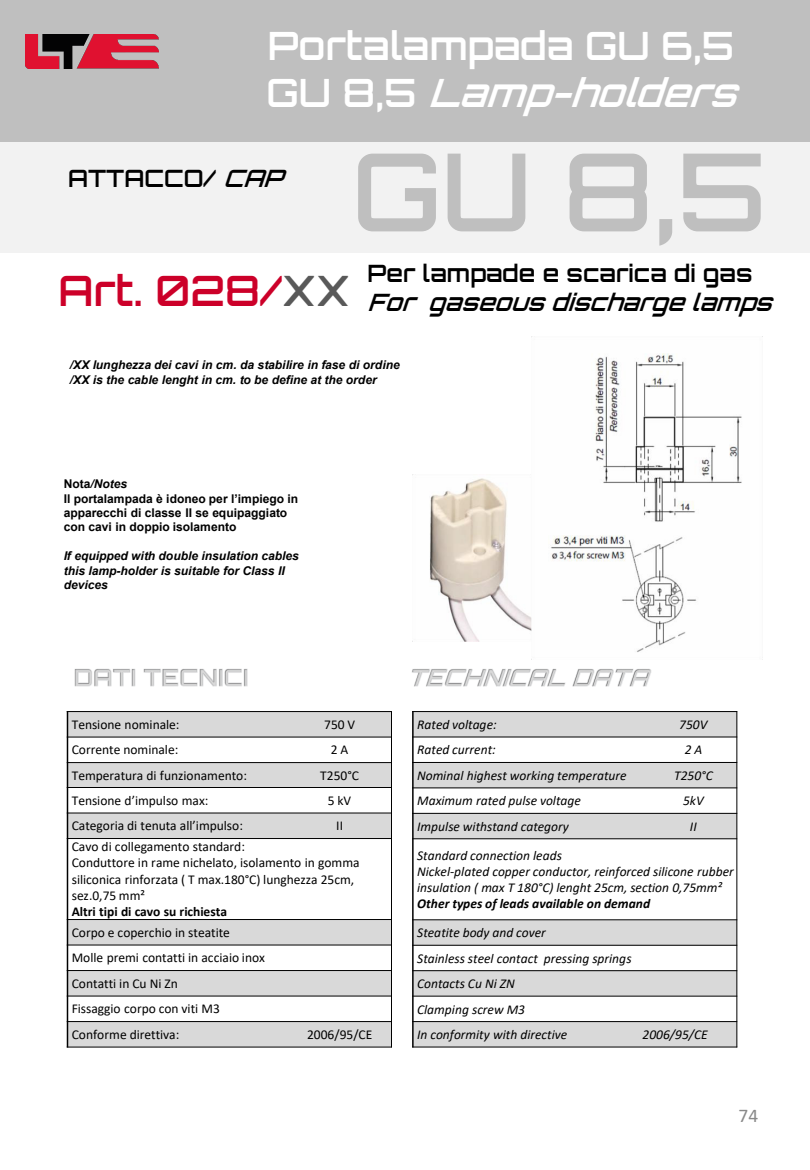
<style>
.page{position:relative;width:810px;height:1170px;background:#fff}
.page>*{position:absolute;margin:0;border:0;box-sizing:border-box;transform-origin:0 0}
.t1{font:600 108px "Orbitron";color:#bfbfbf}
.t2{font:600 42px "Orbitron";color:#cc0029}
.t3{font:600 39px/46.8px "Orbitron";color:#fff}
.t4{font:600 24px "Orbitron";color:#000}
.t5{font:italic 600 24px "Orbitron";color:#000}
.t6{font:19.5px "Calibri";color:#898989}
.t7{font:13.5px/25.5px "Calibri";color:#000}
.t8{font:italic 13.5px/25.5px "Calibri";color:#000}
.t9{font:italic 700 13.5px "Calibri";color:#000}
.t10{font:700 13.5px "Calibri";letter-spacing:-.005em;color:#000}
.t11{font:italic 700 12px/14.4px "Arial";color:#000}
.t12{font:700 12px/14.4px "Arial";color:#000}
.s1{font-style:italic}
.s2{color:#595959}
</style>
<div class="page">
<div style="left:67px;top:712px;width:216px;height:25px;background:#d9d9d9"></div>
<div style="left:284px;top:712px;width:108px;height:25px;background:#d9d9d9"></div>
<div style="left:67px;top:763px;width:216px;height:25px;background:#d9d9d9"></div>
<div style="left:284px;top:763px;width:108px;height:25px;background:#d9d9d9"></div>
<div style="left:67px;top:813px;width:216px;height:26px;background:#d9d9d9"></div>
<div style="left:284px;top:813px;width:108px;height:26px;background:#d9d9d9"></div>
<div style="left:67px;top:920px;width:324px;height:25px;background:#d9d9d9"></div>
<div style="left:67px;top:971px;width:324px;height:25px;background:#d9d9d9"></div>
<div style="left:67px;top:1022px;width:216px;height:25px;background:#d9d9d9"></div>
<div style="left:284px;top:1022px;width:108px;height:25px;background:#d9d9d9"></div>
<hr style="left:67px;top:737px;width:325px;height:1px;background:#000">
<hr style="left:67px;top:762px;width:325px;height:1px;background:#000">
<hr style="left:67px;top:787px;width:325px;height:1px;background:#000">
<hr style="left:67px;top:813px;width:325px;height:1px;background:#000">
<hr style="left:67px;top:838px;width:325px;height:1px;background:#000">
<hr style="left:67px;top:919px;width:325px;height:1px;background:#000">
<hr style="left:67px;top:945px;width:325px;height:1px;background:#000">
<hr style="left:67px;top:970px;width:325px;height:1px;background:#000">
<hr style="left:67px;top:996px;width:325px;height:1px;background:#000">
<hr style="left:67px;top:1021px;width:325px;height:1px;background:#000">
<hr style="left:67px;top:711px;width:1px;height:336px;background:#000">
<hr style="left:391px;top:711px;width:1px;height:336px;background:#000">
<hr style="left:67px;top:711px;width:325px;height:1px;background:#000">
<hr style="left:67px;top:1047px;width:325px;height:1px;background:#000">
<div style="left:413px;top:712px;width:232px;height:25px;background:#d9d9d9"></div>
<div style="left:645px;top:712px;width:92px;height:25px;background:#d9d9d9"></div>
<div style="left:413px;top:762px;width:232px;height:26px;background:#d9d9d9"></div>
<div style="left:645px;top:762px;width:92px;height:26px;background:#d9d9d9"></div>
<div style="left:413px;top:813px;width:232px;height:26px;background:#d9d9d9"></div>
<div style="left:645px;top:813px;width:92px;height:26px;background:#d9d9d9"></div>
<div style="left:413px;top:920px;width:196px;height:25px;background:#d9d9d9"></div>
<div style="left:609px;top:920px;width:128px;height:25px;background:#d9d9d9"></div>
<div style="left:413px;top:971px;width:196px;height:25px;background:#d9d9d9"></div>
<div style="left:609px;top:971px;width:128px;height:25px;background:#d9d9d9"></div>
<div style="left:413px;top:1022px;width:196px;height:25px;background:#d9d9d9"></div>
<div style="left:609px;top:1022px;width:128px;height:25px;background:#d9d9d9"></div>
<hr style="left:412px;top:737px;width:325px;height:1px;background:#000">
<hr style="left:412px;top:762px;width:325px;height:1px;background:#000">
<hr style="left:412px;top:788px;width:325px;height:1px;background:#000">
<hr style="left:412px;top:813px;width:325px;height:1px;background:#000">
<hr style="left:412px;top:838px;width:325px;height:1px;background:#000">
<hr style="left:412px;top:919px;width:325px;height:1px;background:#000">
<hr style="left:412px;top:945px;width:325px;height:1px;background:#000">
<hr style="left:412px;top:970px;width:325px;height:1px;background:#000">
<hr style="left:412px;top:996px;width:325px;height:1px;background:#000">
<hr style="left:412px;top:1021px;width:325px;height:1px;background:#000">
<hr style="left:412px;top:711px;width:2px;height:336px;background:#000">
<hr style="left:736px;top:711px;width:1px;height:336px;background:#000">
<hr style="left:412px;top:711px;width:325px;height:1px;background:#000">
<hr style="left:412px;top:1047px;width:325px;height:1px;background:#000">
<svg style="left:74px;top:668px;width:173px;height:19px"></svg>
<img style="left:75px;top:669px;width:173px;height:17px">
<svg style="left:414px;top:686px;width:232px;height:1px"></svg>
<img style="left:412px;top:669px;width:239px;height:17px">
<img style="left:430px;top:478px;width:101px;height:163px">
<img style="left:531px;top:353px;width:232px;height:305px">
<div style="left:0;top:0;width:810px;height:142px;background:#bfbfbf"></div>
<div style="left:0;top:142px;width:810px;height:111px;background:#f2f2f2"></div>
<img style="left:26px;top:34px;width:133px;height:34px">
<h3 class="t3" style="left:267px;top:22px;width:487px">Portalampada GU 6,5<br>G U 8 , 5 <span class="s1">Lamp-holders</span></h3>
<h3 class="t4" style="left:68px;top:163px;width:226px">ATTACCO/ <span class="s1">CAP</span></h3>
<h2 class="t2" style="left:59px;top:264px;width:293px">Art. 028/<span class="s2">XX</span></h2>
<h1 class="t1" style="left:352px;top:122px;width:416px">GU 8,5</h1>
<h3 class="t4" style="left:368px;top:258px;width:386px">Per lampade e scarica di gas</h3>
<h3 class="t5" style="left:368px;top:287px;width:415px">For gaseous discharge lamps</h3>
<p class="t11" style="left:70px;top:359px;width:331px">/XX lunghezza dei cavi in cm. da stabilire in fase di ordine /XX is the cable lenght in cm. to be define at the order</p>
<p class="t12" style="left:64px;top:477px;width:236px">Nota<span class="s1">/Notes<br></span>Il portalampada è idoneo per l’impiego in apparecchi di classe II se equipaggiato con cavi in doppio isolamento</p>
<p class="t11" style="left:64px;top:549px;width:237px">If equipped with double insulation cables this lamp-holder is suitable for Class II devices</p>
<p class="t7" style="left:72px;top:711px;width:109px">Tensione nominale:</p>
<p class="t7" style="left:324px;top:711px;width:32px">750 V</p>
<p class="t7" style="left:72px;top:737px;width:108px">Corrente nominale:</p>
<p class="t7" style="left:331px;top:737px;width:19px">2 A</p>
<p class="t7" style="left:72px;top:762px;width:177px">Temperatura di funzionamento:</p>
<p class="t7" style="left:320px;top:762px;width:40px">T250°C</p>
<p class="t7" style="left:72px;top:787px;width:138px">Tensione d’impulso max:</p>
<p class="t7" style="left:328px;top:787px;width:25px">5 kV</p>
<p class="t7" style="left:72px;top:813px;width:173px">Categoria di tenuta all’impulso:</p>
<p class="t7" style="left:336px;top:813px;width:8px">II</p>
<p class="t7" style="left:72px;top:838px;width:289px;line-height:16.2px">Cavo di collegamento standard:<br>Conduttore in rame nichelato, isolamento in gomma siliconica rinforzata ( T max.180°C) lunghezza 25cm, sez.0,75 mm²</p>
<p class="t10" style="left:72px;top:902px;width:157px">Altri tipi di cavo su richiesta</p>
<p class="t7" style="left:72px;top:919px;width:195px">Corpo e coperchio in steatite<br>Molle premi contatti in acciaio inox<br>Contatti in Cu Ni Zn<br>Fissaggio corpo con viti M3<br>Conforme direttiva:</p>
<p class="t7" style="left:307px;top:1021px;width:67px">2006/95/CE</p>
<p class="t8" style="left:417px;top:711px;width:81px">Rated voltage:</p>
<p class="t8" style="left:679px;top:711px;width:30px">750V</p>
<p class="t8" style="left:417px;top:737px;width:80px">Rated current:</p>
<p class="t8" style="left:685px;top:737px;width:19px">2A</p>
<p class="t8" style="left:417px;top:762px;width:211px">Nominal highest working temperature</p>
<p class="t8" style="left:674px;top:762px;width:40px">T250°C</p>
<p class="t8" style="left:417px;top:787px;width:165px">Maximum rated pulse voltage</p>
<p class="t8" style="left:683px;top:787px;width:22px">5kV</p>
<p class="t8" style="left:417px;top:813px;width:153px">Impulse withstand category</p>
<p class="t8" style="left:690px;top:813px;width:8px">II</p>
<p class="t8" style="left:417px;top:846px;width:318px;line-height:16.2px">Standard connection leads<br>Nickel-plated copper conductor, reinforced silicone rubber insulation ( max T 180°C) lenght 25cm, section 0,75mm²</p>
<p class="t9" style="left:417px;top:894px;width:235px">Other types of leads available on demand</p>
<p class="t8" style="left:417px;top:919px;width:216px">Steatite body and cover<br>Stainless steel contact pressing springs<br>Contacts Cu Ni ZN<br>Clamping screw M3<br>In conformity with directive</p>
<p class="t8" style="left:643px;top:1021px;width:67px">2006/95/CE</p>
<h3 class="t6" style="left:739px;top:1102px;width:21px">74</h3>
</div>
